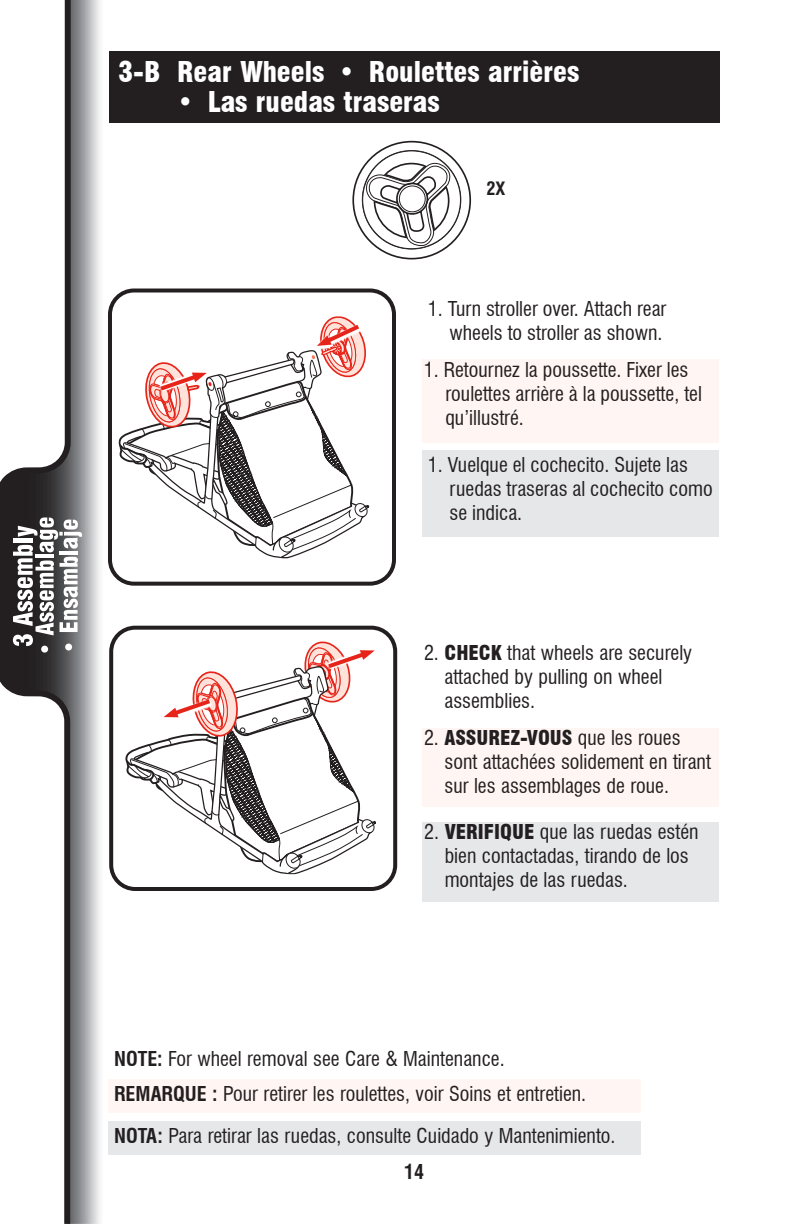
<style>
.page{position:relative;width:792px;height:1224px;background:#fff}
.page>*{position:absolute;margin:0;border:0;box-sizing:border-box;transform-origin:0 0}
.BANNER_-_14-15{font:900 condensed 28px "Swiss 721 BT";color:#fff}
.BODY-LT-10-12{font:condensed 20px/24px "Swiss 721 BT";color:#231f20}
.t1{font:700 condensed 20px "Swiss 721 BT";color:#231f20}
.PARTS_-_2x{font:700 condensed 18px "Swiss 721 BT";color:#231f20}
.s1{font-weight:900}
.s2{font-weight:700}
</style>
<div class="page">
<div style="left:109px;top:51px;width:611px;height:72px;background:#231f20"></div>
<div style="left:422px;top:450px;width:297px;height:87px;background:#e6e7e9"></div>
<div style="left:108px;top:289px;width:288px;height:297px;border:4px solid #231f20;border-radius:24px"></div>
<svg style="left:118px;top:316px;width:251px;height:243px"></svg>
<div style="left:422px;top:359px;width:297px;height:84px;background:#fff5f3"></div>
<div style="left:109px;top:626px;width:288px;height:265px;border:4px solid #231f20;border-radius:24px"></div>
<svg style="left:125px;top:641px;width:251px;height:233px"></svg>
<div style="left:422px;top:728px;width:297px;height:79px;background:#fff5f3"></div>
<div style="left:422px;top:822px;width:297px;height:79px;background:#e6e7e9"></div>
<svg style="left:353px;top:142px;width:117px;height:117px"></svg>
<div style="left:352px;top:141px;width:119px;height:118px;border:2px solid #231f20;border-radius:50%"></div>
<div style="left:363px;top:151px;width:97px;height:98px;background:#fff;border-radius:50%"></div>
<svg style="left:365px;top:161px;width:88px;height:85px"></svg>
<div style="left:108px;top:1121px;width:533px;height:34px;background:#e6e7e9"></div>
<div style="left:108px;top:1080px;width:533px;height:33px;background:#fff5f3"></div>
<svg style="left:0;top:0;width:71px;height:1224px"></svg>
<hr style="left:0;top:494px;width:2px;height:173px;background:#231f20">
<svg style="left:13px;top:517px;width:69px;height:136px"></svg>
<p class="BANNER_-_14-15" style="left:118px;top:55px;width:463px">3-B Rear Wheels • Roulettes arrières</p>
<p class="BANNER_-_14-15" style="left:177px;top:85px;width:264px">• Las ruedas traseras</p>
<p class="PARTS_-_2x" style="left:486px;top:178px;width:20px">2X</p>
<p class="BODY-LT-10-12" style="left:428px;top:296px;width:240px;text-align:right">1. Turn stroller over. Attach rear wheels to stroller as shown.</p>
<p class="BODY-LT-10-12" style="left:445px;top:357px;width:258px;text-indent:-22px">1. Retournez la poussette. Fixer les roulettes arrière à la poussette, tel qu’illustré.</p>
<p class="BODY-LT-10-12" style="left:450px;top:452px;width:265px;text-indent:-22px">1. Vuelque el cochecito. Sujete las ruedas traseras al cochecito como se indica.</p>
<p class="BODY-LT-10-12" style="left:444px;top:640px;width:249px;text-indent:-20px">2. <span class="s1">CHECK</span> that wheels are securely attached by pulling on wheel assemblies.</p>
<p class="BODY-LT-10-12" style="left:444px;top:726px;width:268px;text-indent:-20px">2. <span class="s1">ASSUREZ-VOUS</span> que les roues sont attachées solidement en tirant sur les assemblages de roue.</p>
<p class="BODY-LT-10-12" style="left:445px;top:820px;width:255px;text-indent:-20px">2. <span class="s1">VERIFIQUE</span> que las ruedas estén bien contactadas, tirando de los montajes de las ruedas.</p>
<p class="BODY-LT-10-12" style="left:114px;top:1046px;width:392px"><span class="s2">NOTE:</span> For wheel removal see Care &amp; Maintenance.</p>
<p class="BODY-LT-10-12" style="left:114px;top:1082px;width:474px"><span class="s2">REMARQUE :</span> Pour retirer les roulettes, voir Soins et entretien.</p>
<p class="BODY-LT-10-12" style="left:114px;top:1123px;width:503px"><span class="s2">NOTA:</span> Para retirar las ruedas, consulte Cuidado y Mantenimiento.</p>
<p class="t1" style="left:404px;top:1160px;width:21px">14</p>
</div>
